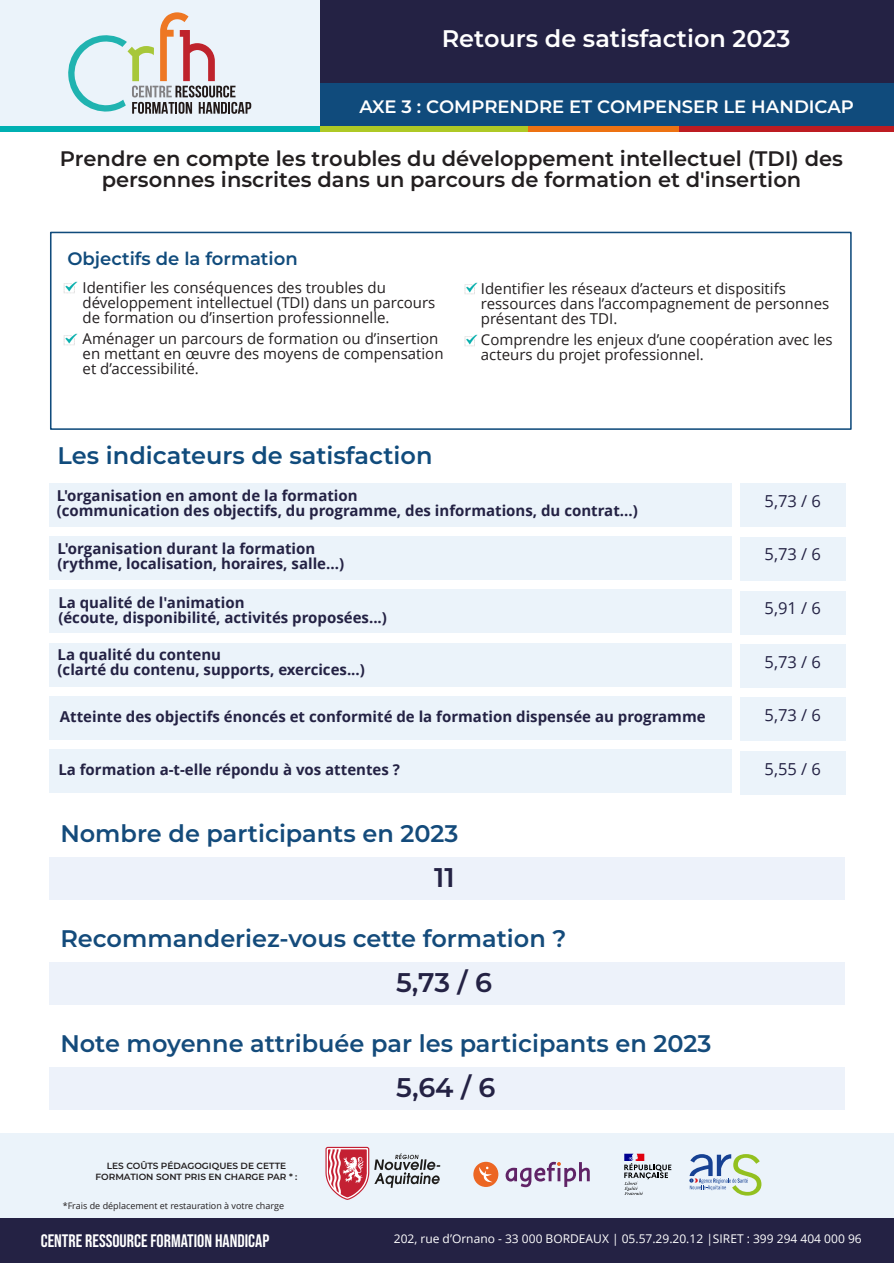
<style>
.page{position:relative;width:894px;height:1263px;background:#fff}
.page>*{position:absolute;margin:0;border:0;box-sizing:border-box;transform-origin:0 0}
.t1{font:600 27px "Montserrat";color:#242244}
.t2{font:600 24px "Montserrat";color:#144b7b}
.t3{font:600 24px "Montserrat";color:#104b7c}
.t4{font:600 24px "Montserrat";color:#fff}
.t5{font:600 21px/21px "Montserrat";color:#231f20;text-align:center}
.t6{font:600 18px "Montserrat";color:#fff}
.t7{font:18px "Bebas Neue";color:#fff}
.t8{font:600 18px "Montserrat";color:#104b7c}
.t9{font:16.5px "Open Sans";color:#242244}
.t10{font:700 15px/15px "Open Sans";color:#242244}
.t11{font:15px/15px "Open Sans";color:#231f20}
.t12{font:12px "Open Sans";color:#fff}
.t13{font:600 9px/10.5px "Montserrat";color:#231f20;text-align:center}
.t14{font:9px "Open Sans";color:#231f20}
</style>
<div class="page">
<div style="left:739px;top:483px;width:106px;height:43px;background:#ebf3fa"></div>
<div style="left:50px;top:232px;width:801px;height:198px;border:2px solid #104b7c"></div>
<div style="left:49px;top:483px;width:682px;height:43px;background:#ebf3fa"></div>
<div style="left:49px;top:537px;width:682px;height:43px;background:#ebf3fa"></div>
<div style="left:49px;top:590px;width:682px;height:43px;background:#ebf3fa"></div>
<div style="left:49px;top:643px;width:682px;height:43px;background:#ebf3fa"></div>
<div style="left:49px;top:696px;width:682px;height:44px;background:#ebf3fa"></div>
<div style="left:49px;top:750px;width:682px;height:43px;background:#ebf3fa"></div>
<div style="left:739px;top:537px;width:106px;height:43px;background:#ebf3fa"></div>
<div style="left:739px;top:591px;width:106px;height:43px;background:#ebf3fa"></div>
<div style="left:739px;top:645px;width:106px;height:43px;background:#ebf3fa"></div>
<div style="left:739px;top:698px;width:106px;height:43px;background:#ebf3fa"></div>
<div style="left:739px;top:751px;width:106px;height:44px;background:#ebf3fa"></div>
<div style="left:0;top:0;width:319px;height:126px;background:#ebf3fa"></div>
<div style="left:319px;top:0;width:574px;height:83px;background:#242244"></div>
<svg style="left:68px;top:12px;width:183px;height:102px"></svg>
<div style="left:0;top:126px;width:320px;height:6px;background:#00b0b2"></div>
<div style="left:527px;top:126px;width:151px;height:6px;background:#ed7212"></div>
<div style="left:320px;top:126px;width:207px;height:6px;background:#aec925"></div>
<div style="left:678px;top:126px;width:215px;height:6px;background:#bd1c22"></div>
<div style="left:319px;top:83px;width:574px;height:43px;background:#104b7c"></div>
<svg style="left:64px;top:282px;width:13px;height:12px"></svg>
<svg style="left:464px;top:282px;width:13px;height:12px"></svg>
<svg style="left:464px;top:334px;width:13px;height:12px"></svg>
<svg style="left:64px;top:333px;width:13px;height:12px"></svg>
<div style="left:0;top:1133px;width:893px;height:121px;background:#ebf3fa"></div>
<div style="left:0;top:1218px;width:893px;height:45px;background:#242244"></div>
<svg style="left:325px;top:1147px;width:115px;height:53px"></svg>
<svg style="left:505px;top:1162px;width:84px;height:25px"></svg>
<div style="left:473px;top:1162px;width:25px;height:25px;background:#ec6623;border-radius:50%"></div>
<svg style="left:479px;top:1167px;width:13px;height:16px"></svg>
<svg style="left:689px;top:1154px;width:72px;height:42px"></svg>
<svg style="left:624px;top:1154px;width:47px;height:41px"></svg>
<div style="left:49px;top:857px;width:795px;height:42px;background:#edf2fa"></div>
<div style="left:49px;top:962px;width:795px;height:42px;background:#edf2fa"></div>
<div style="left:49px;top:1067px;width:795px;height:42px;background:#edf2fa"></div>
<h2 class="t4" style="left:441px;top:24px;width:350px">Retours de satisfaction 2023</h2>
<p class="t6" style="left:359px;top:95px;width:496px">AXE 3 : COMPRENDRE ET COMPENSER LE HANDICAP</p>
<h3 class="t5" style="left:60px;top:148px;width:784px">Prendre en compte les troubles du développement intellectuel (TDI) des personnes inscrites dans un parcours de formation et d'insertion</h3>
<p class="t8" style="left:67px;top:247px;width:232px">Objectifs de la formation</p>
<p class="t11" style="left:83px;top:282px;width:354px">Identifier les conséquences des troubles du développement intellectuel (TDI) dans un parcours de formation ou d’insertion professionnelle.</p>
<p class="t11" style="left:83px;top:333px;width:362px">Aménager un parcours de formation ou d’insertion en mettant en œuvre des moyens de compensation et d’accessibilité.</p>
<h2 class="t3" style="left:58px;top:441px;width:376px">Les indicateurs de satisfaction</h2>
<p class="t11" style="left:480px;top:283px;width:350px">Identifier les réseaux d’acteurs et dispositifs ressources dans l’accompagnement de personnes présentant des TDI.</p>
<p class="t11" style="left:480px;top:334px;width:353px">Comprendre les enjeux d’une coopération avec les acteurs du projet professionnel.</p>
<p class="t10" style="left:57px;top:490px;width:582px">L'organisation en amont de la formation<br>(communication des objectifs, du programme, des informations, du contrat...)</p>
<p class="t9" style="left:764px;top:494px;width:58px">5,73 / 6</p>
<p class="t9" style="left:764px;top:548px;width:58px">5,73 / 6</p>
<p class="t9" style="left:764px;top:602px;width:58px">5,91 / 6</p>
<p class="t9" style="left:764px;top:655px;width:58px">5,73 / 6</p>
<p class="t9" style="left:764px;top:709px;width:58px">5,73 / 6</p>
<p class="t9" style="left:764px;top:762px;width:58px">5,55 / 6</p>
<p class="t10" style="left:58px;top:542px;width:288px">L'organisation durant la formation (rythme, localisation, horaires, salle...)</p>
<p class="t10" style="left:58px;top:596px;width:330px">La qualité de l'animation<br>(écoute, disponibilité, activités proposées...)</p>
<p class="t10" style="left:58px;top:649px;width:309px">La qualité du contenu<br>(clarté du contenu, supports, exercices...)</p>
<p class="t10" style="left:60px;top:711px;width:647px">Atteinte des objectifs énoncés et conformité de la formation dispensée au programme</p>
<p class="t10" style="left:58px;top:763px;width:343px">La formation a-t-elle répondu à vos attentes ?</p>
<h2 class="t2" style="left:60px;top:819px;width:399px">Nombre de participants en 2023</h2>
<h1 class="t1" style="left:434px;top:861px;width:22px">11</h1>
<h2 class="t2" style="left:60px;top:924px;width:507px">Recommanderiez-vous cette formation ?</h2>
<h1 class="t1" style="left:396px;top:966px;width:97px">5,73 / 6</h1>
<h2 class="t2" style="left:60px;top:1029px;width:652px">Note moyenne attribuée par les participants en 2023</h2>
<h1 class="t1" style="left:396px;top:1070px;width:101px">5,64 / 6</h1>
<p class="t13" style="left:95px;top:1161px;width:203px">LES COÛTS PÉDAGOGIQUES DE CETTE<br>FORMATION SONT PRIS EN CHARGE PAR * :</p>
<p class="t14" style="left:63px;top:1202px;width:223px">*Frais de déplacement et restauration à votre charge</p>
<p class="t7" style="left:41px;top:1233px;width:230px">CENTRE RESSOURCE FORMATION HANDICAP</p>
<p class="t12" style="left:393px;top:1234px;width:469px">202, rue d’Ornano - 33 000 BORDEAUX | 05.57.29.20.12 |SIRET : 399 294 404 000 96</p>
</div>
